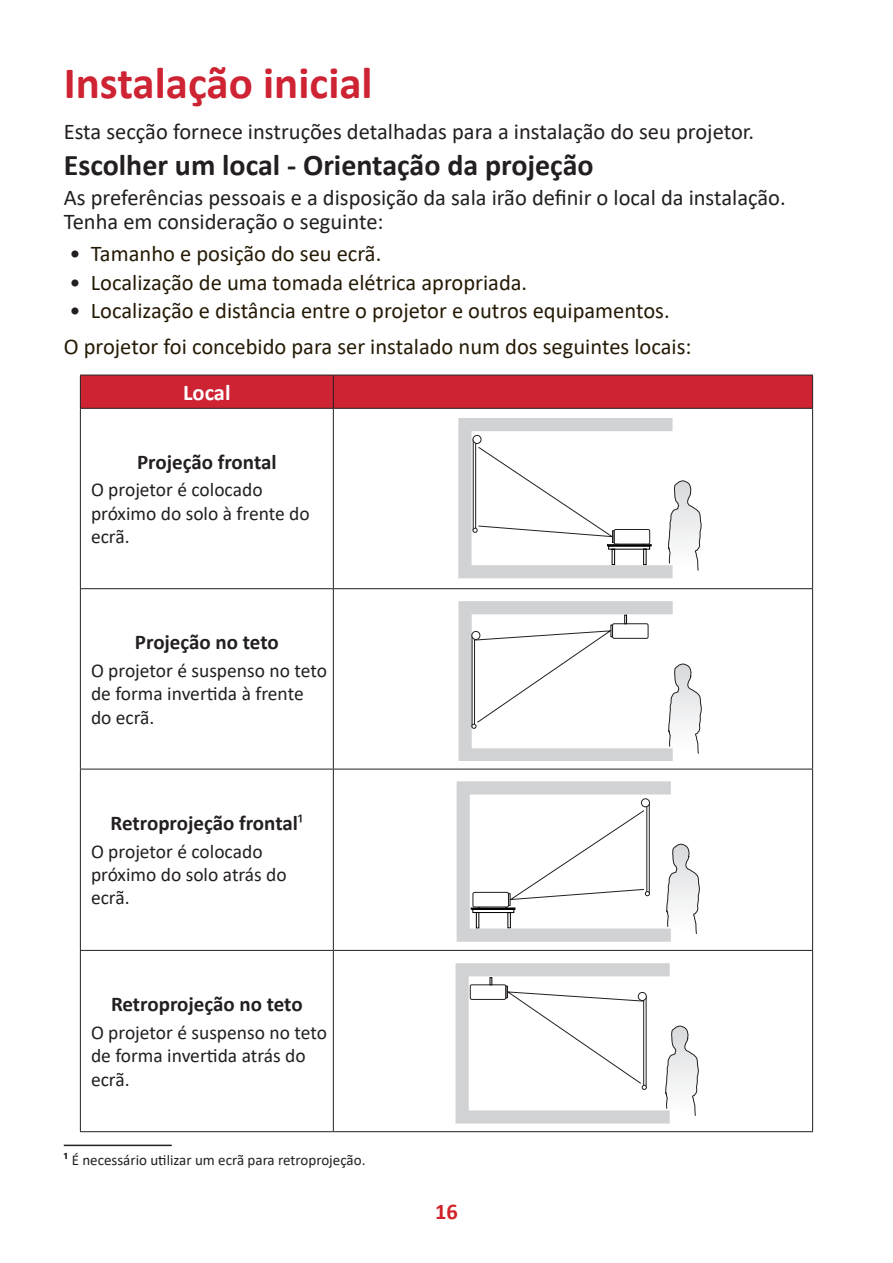
<style>
.page{position:relative;width:893px;height:1263px;background:#fff}
.page>*{position:absolute;margin:0;border:0;box-sizing:border-box;transform-origin:0 0}
.t1{font:700 45px "Calibri";color:#ce2333}
.t2{font:700 30px "Calibri";color:#231f20}
.t3{font:22.5px/36.2px "Calibri";color:#251a05}
.t4{font:22.5px/24px "Calibri";color:#231f20}
.t5{font:700 22.5px "Calibri";color:#fff}
.t6{font:700 22.5px "Calibri";color:#d1232a}
.t7{font:700 21px "Calibri";color:#231f20}
.t8{font:19.5px/23.4px "Calibri";color:#231f20}
.t9{font:15px "Calibri";color:#231f20}
.s1{color:#231f20}
.s2{font-weight:400}
.s3{font-weight:700;font-size:16.5px}
</style>
<div class="page">
<div style="left:81px;top:376px;width:731px;height:32px;background:#ce2333"></div>
<hr style="left:80px;top:375px;width:253px;height:1px;background:#231f20">
<hr style="left:80px;top:375px;width:1px;height:33px;background:#231f20">
<hr style="left:333px;top:375px;width:480px;height:1px;background:#231f20">
<hr style="left:333px;top:375px;width:1px;height:33px;background:#231f20">
<hr style="left:812px;top:375px;width:1px;height:33px;background:#231f20">
<hr style="left:80px;top:408px;width:253px;height:1px;background:#231f20">
<hr style="left:80px;top:409px;width:1px;height:179px;background:#231f20">
<hr style="left:333px;top:408px;width:480px;height:1px;background:#231f20">
<hr style="left:333px;top:409px;width:1px;height:179px;background:#231f20">
<hr style="left:812px;top:409px;width:1px;height:179px;background:#231f20">
<hr style="left:80px;top:588px;width:253px;height:1px;background:#231f20">
<hr style="left:80px;top:589px;width:1px;height:180px;background:#231f20">
<hr style="left:333px;top:588px;width:480px;height:1px;background:#231f20">
<hr style="left:333px;top:589px;width:1px;height:180px;background:#231f20">
<hr style="left:812px;top:589px;width:1px;height:180px;background:#231f20">
<hr style="left:80px;top:769px;width:253px;height:1px;background:#231f20">
<hr style="left:80px;top:769px;width:1px;height:181px;background:#231f20">
<hr style="left:333px;top:769px;width:480px;height:1px;background:#231f20">
<hr style="left:333px;top:769px;width:1px;height:181px;background:#231f20">
<hr style="left:812px;top:769px;width:1px;height:181px;background:#231f20">
<hr style="left:80px;top:950px;width:253px;height:1px;background:#231f20">
<hr style="left:80px;top:951px;width:1px;height:180px;background:#231f20">
<hr style="left:333px;top:950px;width:480px;height:1px;background:#231f20">
<hr style="left:333px;top:951px;width:1px;height:180px;background:#231f20">
<hr style="left:812px;top:951px;width:1px;height:180px;background:#231f20">
<hr style="left:80px;top:1131px;width:253px;height:1px;background:#231f20">
<hr style="left:333px;top:1131px;width:480px;height:1px;background:#231f20">
<svg style="left:458px;top:418px;width:243px;height:160px"></svg>
<div style="left:614px;top:529px;width:36px;height:15px;border:1px solid #231f20;border-radius:2px"></div>
<svg style="left:458px;top:601px;width:244px;height:159px"></svg>
<div style="left:612px;top:623px;width:36px;height:16px;border:1px solid #231f20;border-radius:2px"></div>
<svg style="left:457px;top:781px;width:243px;height:161px"></svg>
<div style="left:473px;top:892px;width:36px;height:15px;border:1px solid #231f20;border-radius:2px"></div>
<svg style="left:455px;top:963px;width:244px;height:160px"></svg>
<div style="left:470px;top:984px;width:36px;height:16px;border:1px solid #231f20;border-radius:2px"></div>
<hr style="left:64px;top:1144px;width:108px;height:2px;background:#231f20">
<h1 class="t1" style="left:64px;top:51px;width:310px">Instalação inicial</h1>
<p class="t4" style="left:64px;top:119px;width:692px">Esta secção fornece instruções detalhadas para a instalação do seu projetor.</p>
<h2 class="t2" style="left:64px;top:144px;width:531px">Escolher um local - Orientação da projeção</h2>
<p class="t4" style="left:64px;top:185px;width:724px">As preferências pessoais e a disposição da sala irão definir o local da instalação.<br>Tenha em consideração o seguinte:</p>
<p class="t3" style="left:70px;top:235px;width:313px"><span class="s1">•</span> Tamanho e posição do seu ecrã.</p>
<p class="t3" style="left:70px;top:264px;width:459px"><span class="s1">•</span> Localização de uma tomada elétrica apropriada.</p>
<p class="t3" style="left:64px;top:292px;width:629px"><span class="s1">•</span> Localização e distância entre o projetor e outros equipamentos.<br>O projetor foi concebido para ser instalado num dos seguintes locais:</p>
<p class="t5" style="left:183px;top:376px;width:49px">Local</p>
<p class="t7" style="left:137px;top:447px;width:141px">Projeção frontal</p>
<p class="t8" style="left:91px;top:478px;width:220px">O projetor é colocado próximo do solo à frente do ecrã.</p>
<p class="t7" style="left:135px;top:627px;width:145px">Projeção no teto</p>
<p class="t8" style="left:91px;top:658px;width:237px">O projetor é suspenso no teto de forma invertida à frente do ecrã.</p>
<p class="t7" style="left:111px;top:808px;width:194px">Retroprojeção frontal<span class="s2">1</span></p>
<p class="t8" style="left:91px;top:839px;width:197px">O projetor é colocado próximo do solo atrás do ecrã.</p>
<p class="t7" style="left:111px;top:989px;width:193px">Retroprojeção no teto</p>
<p class="t8" style="left:91px;top:1020px;width:237px">O projetor é suspenso no teto de forma invertida atrás do ecrã.</p>
<p class="t9" style="left:64px;top:1150px;width:303px"><span class="s3">¹</span> É necessário utilizar um ecrã para retroprojeção.</p>
<p class="t6" style="left:435px;top:1196px;width:24px">16</p>
</div>
